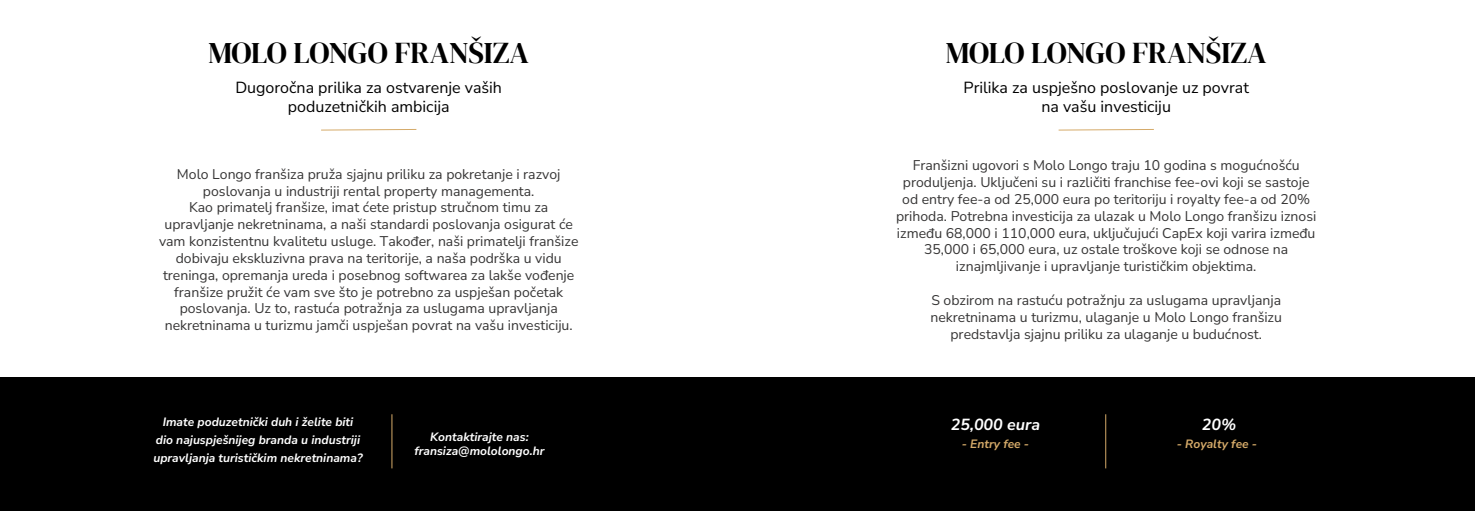
<style>
.page{position:relative;width:1475px;height:511px;background:#fff}
.page>*{position:absolute;margin:0;border:0;box-sizing:border-box;transform-origin:0 0}
.t1{font:30px "DM Serif Display";letter-spacing:-.01em;color:#000}
.t2{font:200 16px/19.2px "Nunito Sans 12 pt";color:#000;text-align:center}
.t3{font:italic 200 16px "Nunito Sans 12 pt";color:#fff}
.t4{font:200 14px/16.8px "Nunito Sans 12 pt";color:#363535;text-align:center}
.t5{font:italic 200 12px/18px "Nunito Sans 12 pt";color:#fff;text-align:center}
.t6{font:italic 200 12px "Nunito Sans 12 pt";color:#d5aa69}
</style>
<div class="page">
<div style="left:0;top:377px;width:1474px;height:133px;background:#000"></div>
<svg style="left:321px;top:129px;width:96px;height:2px"></svg>
<svg style="left:1058px;top:129px;width:96px;height:2px"></svg>
<hr style="left:391px;top:414px;width:1px;height:54px;background:#d5aa69">
<hr style="left:1105px;top:414px;width:1px;height:54px;background:#d5aa69">
<h1 class="t1" style="left:208px;top:35px;width:322px">MOLO LONGO FRANŠIZA</h1>
<p class="t2" style="left:235px;top:77px;width:268px">Dugoročna prilika za ostvarenje vaših poduzetničkih ambicija</p>
<p class="t4" style="left:159px;top:165px;width:421px">Molo Longo franšiza pruža sjajnu priliku za pokretanje i razvoj poslovanja u industriji rental property managementa.<br>Kao primatelj franšize, imat ćete pristup stručnom timu za upravljanje nekretninama, a naši standardi poslovanja osigurat će vam konzistentnu kvalitetu usluge. Također, naši primatelji franšize dobivaju ekskluzivna prava na teritorije, a naša podrška u vidu treninga, opremanja ureda i posebnog softwarea za lakše vođenje franšize pružit će vam sve što je potrebno za uspješan početak poslovanja. Uz to, rastuća potražnja za uslugama upravljanja nekretninama u turizmu jamči uspješan povrat na vašu investiciju.</p>
<p class="t5" style="left:153px;top:412px;width:210px">Imate poduzetnički duh i želite biti dio najuspješnijeg branda u industriji upravljanja turističkim nekretninama?</p>
<p class="t5" style="left:414px;top:428px;width:132px;line-height:14.4px">Kontaktirajte nas: fransiza@mololongo.hr</p>
<h1 class="t1" style="left:945px;top:35px;width:322px">MOLO LONGO FRANŠIZA</h1>
<p class="t2" style="left:963px;top:77px;width:287px">Prilika za uspješno poslovanje uz povrat na vašu investiciju</p>
<p class="t4" style="left:896px;top:156px;width:421px">Franšizni ugovori s Molo Longo traju 10 godina s mogućnošću produljenja. Uključeni su i različiti franchise fee-ovi koji se sastoje od entry fee-a od 25,000 eura po teritoriju i royalty fee-a od 20% prihoda. Potrebna investicija za ulazak u Molo Longo franšizu iznosi između 68,000 i 110,000 eura, uključujući CapEx koji varira između 35,000 i 65,000 eura, uz ostale troškove koji se odnose na iznajmljivanje i upravljanje turističkim objektima.</p>
<p class="t4" style="left:930px;top:291px;width:353px">S obzirom na rastuću potražnju za uslugama upravljanja nekretninama u turizmu, ulaganje u Molo Longo franšizu predstavlja sjajnu priliku za ulaganje u budućnost.</p>
<p class="t3" style="left:950px;top:413px;width:91px">25,000 eura</p>
<p class="t6" style="left:961px;top:435px;width:69px">- Entry fee -</p>
<p class="t3" style="left:1201px;top:413px;width:36px">20%</p>
<p class="t6" style="left:1176px;top:435px;width:82px">- Royalty fee -</p>
</div>
